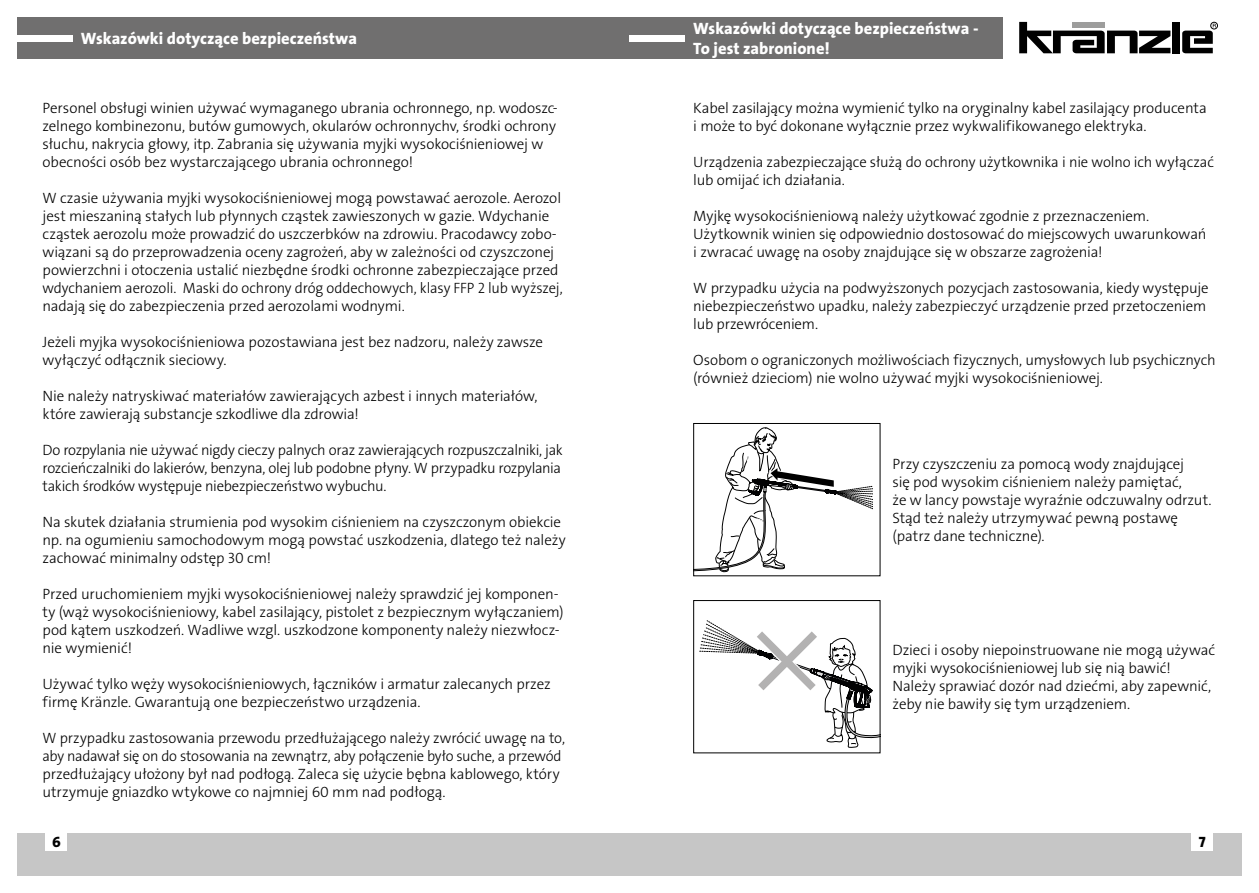
<style>
.page{position:relative;width:1259px;height:893px;background:#fff}
.page>*{position:absolute;margin:0;border:0;box-sizing:border-box;transform-origin:0 0}
.t1{font:16.5px/19.8px "The Sans LP8 Ex Bld";color:#fff}
.t2{font:15px/18px "The Sans LP3 Lig";letter-spacing:-.01em;color:#000}
.t3{font:15px "The Sans LP8 Ex Bld";color:#000}
</style>
<div class="page">
<div style="left:629px;top:833px;width:613px;height:43px;background:#c6c6c6"></div>
<div style="left:17px;top:833px;width:612px;height:43px;background:#c6c6c6"></div>
<div style="left:1191px;top:833px;width:22px;height:18px;background:#fff"></div>
<div style="left:46px;top:833px;width:21px;height:18px;background:#fff"></div>
<div style="left:17px;top:17px;width:985px;height:41px;background:#706f6f"></div>
<div style="left:17px;top:35px;width:55px;height:6px;background:#fff"></div>
<div style="left:629px;top:35px;width:56px;height:6px;background:#fff"></div>
<svg style="left:1019px;top:22px;width:151px;height:31px"></svg>
<div style="left:1172px;top:22px;width:7px;height:31px;background:#000"></div>
<div style="left:1210px;top:22px;width:7px;height:7px;border:1px solid #000;border-radius:50%"></div>
<svg style="left:1182px;top:24px;width:34px;height:29px"></svg>
<svg style="left:699px;top:620px;width:179px;height:128px"></svg>
<div style="left:693px;top:600px;width:187px;height:153px;border:1px solid #000"></div>
<svg style="left:695px;top:427px;width:178px;height:145px"></svg>
<div style="left:693px;top:423px;width:187px;height:153px;border:1px solid #000"></div>
<p class="t1" style="left:81px;top:28px;width:278px">Wskazówki dotyczące bezpieczeństwa</p>
<p class="t2" style="left:43px;top:99px;width:517px">Personel obsługi winien używać wymaganego ubrania ochronnego, np. wodoszc&shy;zelnego kombinezonu, butów gumowych, okularów ochronnychv, środki ochrony słuchu, nakrycia głowy, itp. Zabrania się używania myjki wysokociśnieniowej w obecności osób bez wystarczającego ubrania ochronnego!</p>
<p class="t2" style="left:43px;top:189px;width:522px">W czasie używania myjki wysokociśnieniowej mogą powstawać aerozole. Aerozol jest mieszaniną stałych lub płynnych cząstek zawieszonych w gazie. Wdychanie cząstek aerozolu może prowadzić do uszczerbków na zdrowiu. Pracodawcy zobo&shy;wiązani są do przeprowadzenia oceny zagrożeń, aby w zależności od czyszczonej powierzchni i otoczenia ustalić niezbędne środki ochronne zabezpieczające przed wdychaniem aerozoli. Maski do ochrony dróg oddechowych, klasy FFP 2 lub wyższej, nadają się do zabezpieczenia przed aerozolami wodnymi.</p>
<p class="t2" style="left:43px;top:333px;width:502px">Jeżeli myjka wysokociśnieniowa pozostawiana jest bez nadzoru, należy zawsze wyłączyć odłącznik sieciowy.</p>
<p class="t2" style="left:43px;top:387px;width:496px">Nie należy natryskiwać materiałów zawierających azbest i innych materiałów, które zawierają substancje szkodliwe dla zdrowia!</p>
<p class="t2" style="left:43px;top:441px;width:522px;text-align:justify">Do rozpylania nie używać nigdy cieczy palnych oraz zawierających rozpuszczalniki, jak rozcieńczalniki do lakierów, benzyna, olej lub podobne płyny. W przypadku rozpylania takich środków występuje niebezpieczeństwo wybuchu.</p>
<p class="t2" style="left:43px;top:513px;width:525px">Na skutek działania strumienia pod wysokim ciśnieniem na czyszczonym obiekcie np. na ogumieniu samochodowym mogą powstać uszkodzenia, dlatego też należy zachować minimalny odstęp 30 cm!</p>
<p class="t2" style="left:43px;top:585px;width:523px">Przed uruchomieniem myjki wysokociśnieniowej należy sprawdzić jej komponen&shy;ty (wąż wysokociśnieniowy, kabel zasilający, pistolet z bezpiecznym wyłączaniem) pod kątem uszkodzeń. Wadliwe wzgl. uszkodzone komponenty należy niezwłocz&shy;nie wymienić!</p>
<p class="t2" style="left:43px;top:675px;width:510px">Używać tylko węży wysokociśnieniowych, łączników i armatur zalecanych przez firmę Kränzle. Gwarantują one bezpieczeństwo urządzenia.</p>
<p class="t2" style="left:43px;top:729px;width:524px">W przypadku zastosowania przewodu przedłużającego należy zwrócić uwagę na to, aby nadawał się on do stosowania na zewnątrz, aby połączenie było suche, a przewód przedłużający ułożony był nad podłogą. Zaleca się użycie bębna kablowego, który utrzymuje gniazdko wtykowe co najmniej 60 mm nad podłogą.</p>
<p class="t1" style="left:693px;top:19px;width:287px">Wskazówki dotyczące bezpieczeństwa -<br>To jest zabronione!</p>
<p class="t2" style="left:693px;top:99px;width:515px">Kabel zasilający można wymienić tylko na oryginalny kabel zasilający producenta i może to być dokonane wyłącznie przez wykwalifikowanego elektryka.</p>
<p class="t2" style="left:693px;top:153px;width:522px">Urządzenia zabezpieczające służą do ochrony użytkownika i nie wolno ich wyłączać lub omijać ich działania.</p>
<p class="t2" style="left:693px;top:207px;width:515px">Myjkę wysokociśnieniową należy użytkować zgodnie z przeznaczeniem.<br>Użytkownik winien się odpowiednio dostosować do miejscowych uwarunkowań i zwracać uwagę na osoby znajdujące się w obszarze zagrożenia!</p>
<p class="t2" style="left:693px;top:279px;width:517px">W przypadku użycia na podwyższonych pozycjach zastosowania, kiedy występuje niebezpieczeństwo upadku, należy zabezpieczyć urządzenie przed przetoczeniem lub przewróceniem.</p>
<p class="t2" style="left:693px;top:351px;width:524px">Osobom o ograniczonych możliwościach fizycznych, umysłowych lub psychicznych (również dzieciom) nie wolno używać myjki wysokociśnieniowej.</p>
<p class="t2" style="left:892px;top:455px;width:320px">Przy czyszczeniu za pomocą wody znajdującej<br>się pod wysokim ciśnieniem należy pamiętać,<br>że w lancy powstaje wyraźnie odczuwalny odrzut.<br>Stąd też należy utrzymywać pewną postawę (patrz dane techniczne).</p>
<p class="t2" style="left:892px;top:641px;width:324px">Dzieci i osoby niepoinstruowane nie mogą używać myjki wysokociśnieniowej lub się nią bawić!<br>Należy sprawiać dozór nad dziećmi, aby zapewnić, żeby nie bawiły się tym urządzeniem.</p>
<p class="t3" style="left:52px;top:832px;width:10px">6</p>
<p class="t3" style="left:1198px;top:832px;width:8px">7</p>
</div>
